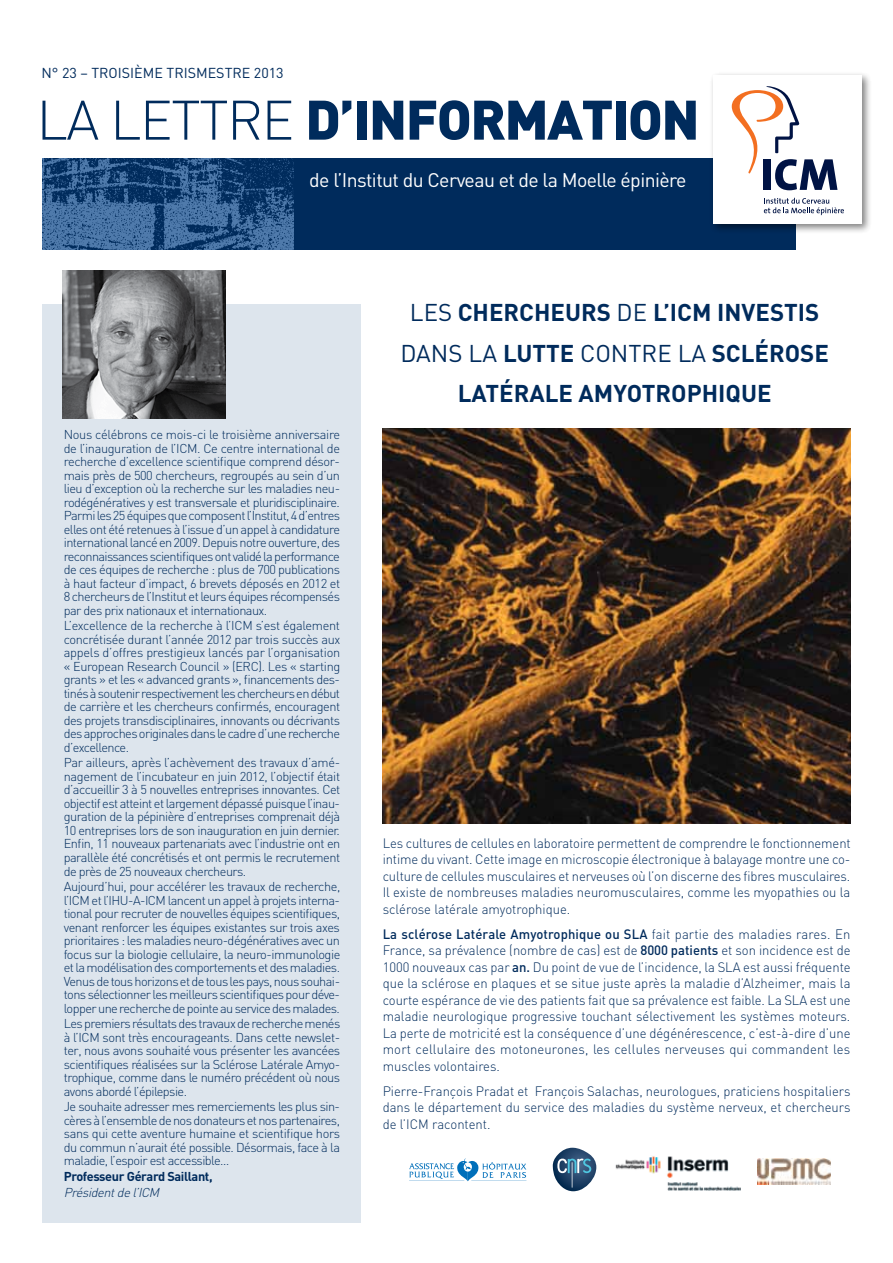
<style>
.page{position:relative;width:893px;height:1263px;background:#fff}
.page>*{position:absolute;margin:0;border:0;box-sizing:border-box;transform-origin:0 0}
.t1{font:900 54.75px "DIN";letter-spacing:-.03em;color:#002b5c}
.t2{font:700 24px/40.7px "DIN";color:#002b5c;text-align:center}
.t3{font:19.5px "DIN";letter-spacing:-.03em;color:#fff}
.t4{font:14.25px "DIN";color:#002b5c}
.t5{font:300 13.5px/16.5px "DIN";color:#002b5c;text-align:justify}
.t6{font:300 12.75px/13.5px "DIN";letter-spacing:-.045em;color:#002b5c;text-align:justify}
.t7{font:700 12.75px "DIN";letter-spacing:-.03em;color:#002b5c}
.t8{font:italic 300 12.75px "DIN";color:#002b5c}
.s1{font-weight:300}
.s2{font-weight:400}
.s3{font-weight:500}
</style>
<div class="page">
<div style="left:43px;top:304px;width:318px;height:918px;background:#dde5ed"></div>
<div style="left:43px;top:158px;width:753px;height:92px;background:#002b5c"></div>
<img style="left:43px;top:158px;width:251px;height:92px">
<img style="left:63px;top:270px;width:162px;height:148px">
<div style="left:709px;top:71px;width:163px;height:163px;background:#000;opacity:.5"></div>
<div style="left:714px;top:75px;width:148px;height:149px;background:#fff"></div>
<svg style="left:764px;top:198px;width:80px;height:17px"></svg>
<svg style="left:732px;top:86px;width:105px;height:104px"></svg>
<svg style="left:553px;top:1148px;width:43px;height:43px"></svg>
<img style="left:615px;top:1156px;width:125px;height:35px">
<img style="left:757px;top:1159px;width:73px;height:25px">
<svg style="left:409px;top:1158px;width:117px;height:23px"></svg>
<img style="left:383px;top:428px;width:467px;height:396px">
<p class="t4" style="left:41px;top:64px;width:60px">N° 23 – TRO</p>
<p class="t4" style="left:118px;top:64px;width:99px">ISi ÈME TRISMESTRE</p>
<p class="t4" style="left:254px;top:64px;width:31px">2013</p>
<h1 class="t1" style="left:36px;top:83px;width:665px"><span class="s1">LA LETTRE</span> D’INFORMATION</h1>
<h3 class="t3" style="left:309px;top:168px;width:379px">de l’Institut du Cerveau et de la Moelle épinière</h3>
<p class="t6" style="left:64px;top:428px;width:278px">Nous célébrons ce mois-ci le troisième anniversaire de l’inauguration de l’ICM. Ce centre international de recherche d’excellence scientifique comprend désor&shy;mais près de 500 chercheurs, regroupés au sein d’un lieu d’exception où la recherche sur les maladies neu&shy;rodégénératives y est transversale et pluridisciplinaire.<br>Parmi les 25 équipes que composent l’Institut, 4 d’entres elles ont été retenues à l’issue d’un appel à candidature international lancé en 2009. Depuis notre ouverture, des reconnaissances scientifiques ont validé la performance de ces équipes de recherche : plus de 700 publications à haut facteur d’impact, 6 brevets déposés en 2012 et 8 chercheurs de l’Institut et leurs équipes récompensés par des prix nationaux et internationaux.</p>
<p class="t6" style="left:64px;top:619px;width:278px">L’excellence de la recherche à l’ICM s’est également concrétisée durant l’année 2012 par trois succès aux appels d’offres prestigieux lancés par l’organisation « European Research Council » (ERC). Les « starting grants » et les « advanced grants », financements des&shy;tinés à soutenir respectivement les chercheurs en début de carrière et les chercheurs confirmés, encouragent des projets transdisciplinaires, innovants ou décrivants des approches originales dans le cadre d’une recherche d’excellence.</p>
<p class="t6" style="left:64px;top:756px;width:278px">Par ailleurs, après l’achèvement des travaux d’amé&shy;nagement de l’incubateur en juin 2012, l’objectif était d’accueillir 3 à 5 nouvelles entreprises innovantes. Cet objectif est atteint et largement dépassé puisque l’inau&shy;guration de la pépinière d’entreprises comprenait déjà 10 entreprises lors de son inauguration en juin dernier.<br>Enfin, 11 nouveaux partenariats avec l’industrie ont en parallèle été concrétisés et ont permis le recrutement de près de 25 nouveaux chercheurs.</p>
<p class="t6" style="left:64px;top:880px;width:278px">Aujourd’hui, pour accélérer les travaux de recherche, l’ICM et l’IHU-A-ICM lancent un appel à projets interna&shy;tional pour recruter de nouvelles équipes scientifiques, venant renforcer les équipes existantes sur trois axes prioritaires : les maladies neuro-dégénératives avec un focus sur la biologie cellulaire, la neuro-immunologie et la modélisation des comportements et des maladies.<br>Venus de tous horizons et de tous les pays, nous souhai&shy;tons sélectionner les meilleurs scientifiques pour déve&shy;lopper une recherche de pointe au service des malades.</p>
<p class="t6" style="left:64px;top:1017px;width:278px">Les premiers résultats des travaux de recherche menés à l’ICM sont très encourageants. Dans cette newslet&shy;ter, nous avons souhaité vous présenter les avancées scientifiques réalisées sur la Sclérose Latérale Amyo&shy;trophique, comme dans le numéro précédent où nous avons abordé l’épilepsie.</p>
<p class="t6" style="left:64px;top:1100px;width:278px">Je souhaite adresser mes remerciements les plus sin&shy;cères à l’ensemble de nos donateurs et nos partenaires, sans qui cette aventure humaine et scientifique hors du commun n’aurait été possible. Désormais, face à la maladie, l’espoir est accessible…</p>
<p class="t7" style="left:64px;top:1168px;width:150px">PROFESSEUR GÉRARD SAILLANT,</p>
<p class="t8" style="left:64px;top:1184px;width:100px">Présidentdel’ICM</p>
<h2 class="t2" style="left:400px;top:291px;width:430px"><span class="s2">Les</span> CHERCHEURS <span class="s2">de</span> L’ICM I NVESTIS <span class="s2">dans la</span> LUTTE <span class="s2">contre la</span> SCLÉROSE<br>LATÉRALE AMYOTROPHIQUE</h2>
<p class="t5" style="left:383px;top:834px;width:470px">Les cultures de cellules en laboratoire permettent de comprendre le fonctionnement intime du vivant. Cette image en microscopie électronique à balayage montre une co&shy;culture de cellules musculaires et nerveuses où l’on discerne des fibres musculaires.<br>Il existe de nombreuses maladies neuromusculaires, comme les myopathies ou la sclérose latérale amyotrophique.</p>
<p class="t5" style="left:383px;top:925px;width:470px"><span class="s3">La sclérose Latérale Amyotrophique ou SLA</span> fait partie des maladies rares. En France, sa prévalence (nombre de cas) est de <span class="s3">8000 patients</span> et son incidence est de 1000 nouveaux cas par <span class="s3">an.</span> Du point de vue de l’incidence, la SLA est aussi fréquente que la sclérose en plaques et se situe juste après la maladie d’Alzheimer, mais la courte espérance de vie des patients fait que sa prévalence est faible. La SLA est une maladie neurologique progressive touchant sélectivement les systèmes moteurs.<br>La perte de motricité est la conséquence d’une dégénérescence, c’est-à-dire d’une mort cellulaire des motoneurones, les cellules nerveuses qui commandent les muscles volontaires.</p>
<p class="t5" style="left:383px;top:1082px;width:469px">Pierre-François Pradat et François Salachas, neurologues, praticiens hospitaliers dans le département du service des maladies du système nerveux, et chercheurs de l’ICM racontent.</p>
</div>
